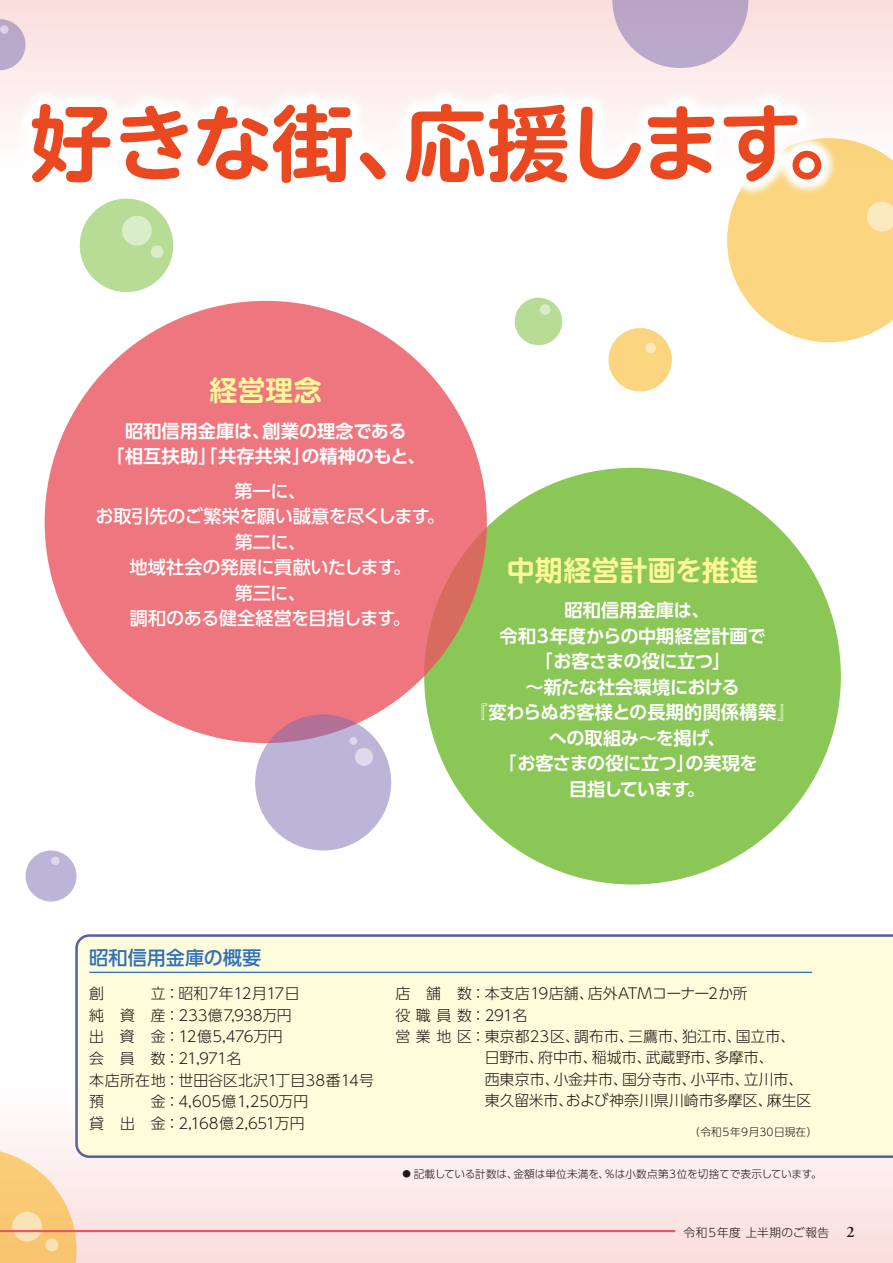
<style>
.page{position:relative;width:893px;height:1263px;background:#fff}
.page>*{position:absolute;margin:0;border:0;box-sizing:border-box;transform-origin:0 0}
.t1{font:700 82.95px "UD Shin M Go Pro De";letter-spacing:-.04em;color:#e94820}
.t2{font:700 28.05px "UD Shin M Go Pro De";color:#fff899}
.t3{font:500 19.2px "UD Shin Go Pro";color:#3071b9}
.t4{font:700 18.15px/25.5px "UD Shin Go Pro De";letter-spacing:-.005em;color:#fff;text-align:center}
.t5{font:500 18.15px/25.5px "UD Shin Go Pro";letter-spacing:-.02em;color:#fff;text-align:center}
.t6{font:300 14.85px/21.8px "UD Shin Go Pro";color:#221815}
.t7{font:300 14.85px "UD Shin Go Pro";letter-spacing:.17em;color:#221815}
.t8{font:300 11.7px "UD Shin Go Pro";letter-spacing:.045em;color:#221815}
.t9{font:300 10.65px "UD Shin Go Pro";letter-spacing:.01em;color:#221815}
.t10{font:300 10.65px "UD Shin Go Pro";letter-spacing:.03em;color:#221815}
.s1{font-size:8.55px}
.s2{font-family:"Adobe Garamond Pro";font-weight:600;font-size:15.9px}
</style>
<div class="page">
<div style="left:0;top:0;width:893px;height:170px;background:#fbe6e6"></div>
<div style="left:0;top:935px;width:893px;height:328px;background:linear-gradient(to bottom,#fff,#fbe4e3)"></div>
<div style="left:75px;top:934px;width:818px;height:224px;background:#fffcdb"></div>
<div style="left:424px;top:468px;width:417px;height:416px;background:#8bc756;border-radius:50%"></div>
<svg style="left:0;top:19px;width:26px;height:51px"></svg>
<svg style="left:0;top:25px;width:9px;height:9px"></svg>
<div style="left:80px;top:199px;width:93px;height:93px;background:#b7dc95;border-radius:50%"></div>
<div style="left:122px;top:216px;width:30px;height:30px;background:#daedc9;border-radius:50%"></div>
<div style="left:151px;top:245px;width:12px;height:13px;background:#daedc9;border-radius:50%"></div>
<svg style="left:0;top:1148px;width:77px;height:115px;background:#f9d295"></svg>
<svg style="left:12px;top:1212px;width:30px;height:29px"></svg>
<svg style="left:45px;top:1238px;width:13px;height:13px"></svg>
<div style="left:26px;top:850px;width:51px;height:51px;background:#bcb5d7;border-radius:50%"></div>
<div style="left:51px;top:857px;width:9px;height:8px;background:#ddd9ea;border-radius:50%"></div>
<div style="left:45px;top:301px;width:442px;height:442px;background:#ee767f;border-radius:50%"></div>
<svg style="left:255px;top:714px;width:136px;height:136px;background:#bbaed0"></svg>
<svg style="left:349px;top:737px;width:9px;height:8px"></svg>
<div style="left:355px;top:748px;width:18px;height:18px;background:#ddd9ea;border-radius:50%"></div>
<svg style="left:727px;top:138px;width:166px;height:204px;background:#fbda90"></svg>
<div style="left:608px;top:328px;width:64px;height:63px;background:#fbd580;border-radius:50%"></div>
<div style="left:645px;top:343px;width:11px;height:10px;background:#fce9bf;border-radius:50%"></div>
<div style="left:515px;top:298px;width:47px;height:47px;background:#b7dc95;border-radius:50%"></div>
<div style="left:540px;top:304px;width:10px;height:11px;background:#daedc9;border-radius:50%"></div>
<svg style="left:612px;top:0;width:136px;height:68px"></svg>
<div style="left:0;top:87px;width:837px;height:112px;background:#fff"></div>
<hr style="left:89px;top:972px;width:723px;height:1px;background:#3071b9">
<hr style="left:0;top:1230px;width:674px;height:2px;background:#ea5460">
<h1 class="t1" style="left:30px;top:76px;width:842px">好きな街、応援します。</h1>
<h2 class="t2" style="left:210px;top:368px;width:114px">経営理念</h2>
<p class="t4" style="left:106px;top:417px;width:321px">昭和信用金庫は、創業の理念である<br>「相互扶助」「共存共栄」の精神のもと、</p>
<p class="t5" style="left:96px;top:478px;width:351px">第一に、<br>お取引先のご繁栄を願い誠意を尽くします。第二に、<br>地域社会の発展に貢献いたします。<br>第三に、<br>調和のある健全経営を目指します。</p>
<h2 class="t2" style="left:507px;top:547px;width:253px">中期経営計画を推進</h2>
<p class="t4" style="left:469px;top:597px;width:327px">昭和信用金庫は、<br>令和3年度からの中期経営計画で<br>「お客さまの役に立つ」<br>～新たな社会環境における<br>『変わらぬお客様との長期的関係構築』への取組み～を掲げ、<br>「お客さまの役に立つ」の実現を<br>目指しています。</p>
<p class="t3" style="left:89px;top:942px;width:173px">昭和信用金庫の概要</p>
<p class="t6" style="left:89px;top:982px;width:16px">創</p>
<p class="t6" style="left:89px;top:982px;width:286px;text-indent:62px">立：昭和7年12月17日<br>純 資 産：233億7,938万円<br>出 資 金：12億5,476万円<br>会 員 数：21,971名<br>本店所在地：世田谷区北沢1丁目38番14号預</p>
<p class="t6" style="left:89px;top:1090px;width:221px;text-align:right">金：4,605億1,250万円<br>貸 出 金：2,168億2,651万円</p>
<p class="t6" style="left:395px;top:982px;width:354px">店 舗 数：本支店19店舗、店外ATMコーナー2か所</p>
<p class="t7" style="left:395px;top:1003px;width:133px">役職員数：291名</p>
<p class="t6" style="left:395px;top:1025px;width:401px">営業地区：東京都23区、調布市、三鷹市、狛江市、国立市、</p>
<p class="t6" style="left:485px;top:1046px;width:291px">日野市、府中市、稲城市、武蔵野市、多摩市、</p>
<p class="t6" style="left:485px;top:1068px;width:320px">西東京市、小金井市、国分寺市、小平市、立川市、</p>
<p class="t6" style="left:485px;top:1089px;width:328px">東久留米市、および神奈川県川崎市多摩区、麻生区</p>
<p class="t10" style="left:689px;top:1123px;width:130px">（令和5年9月30日現在）</p>
<p class="t9" style="left:402px;top:1165px;width:421px"><span class="s1">●</span> 記載している計数は、金額は単位未満を、%は小数点第3位を切捨てで表示しています。</p>
<p class="t8" style="left:683px;top:1223px;width:173px">令和5年度 上半期のご報告 <span class="s2">2</span></p>
</div>
